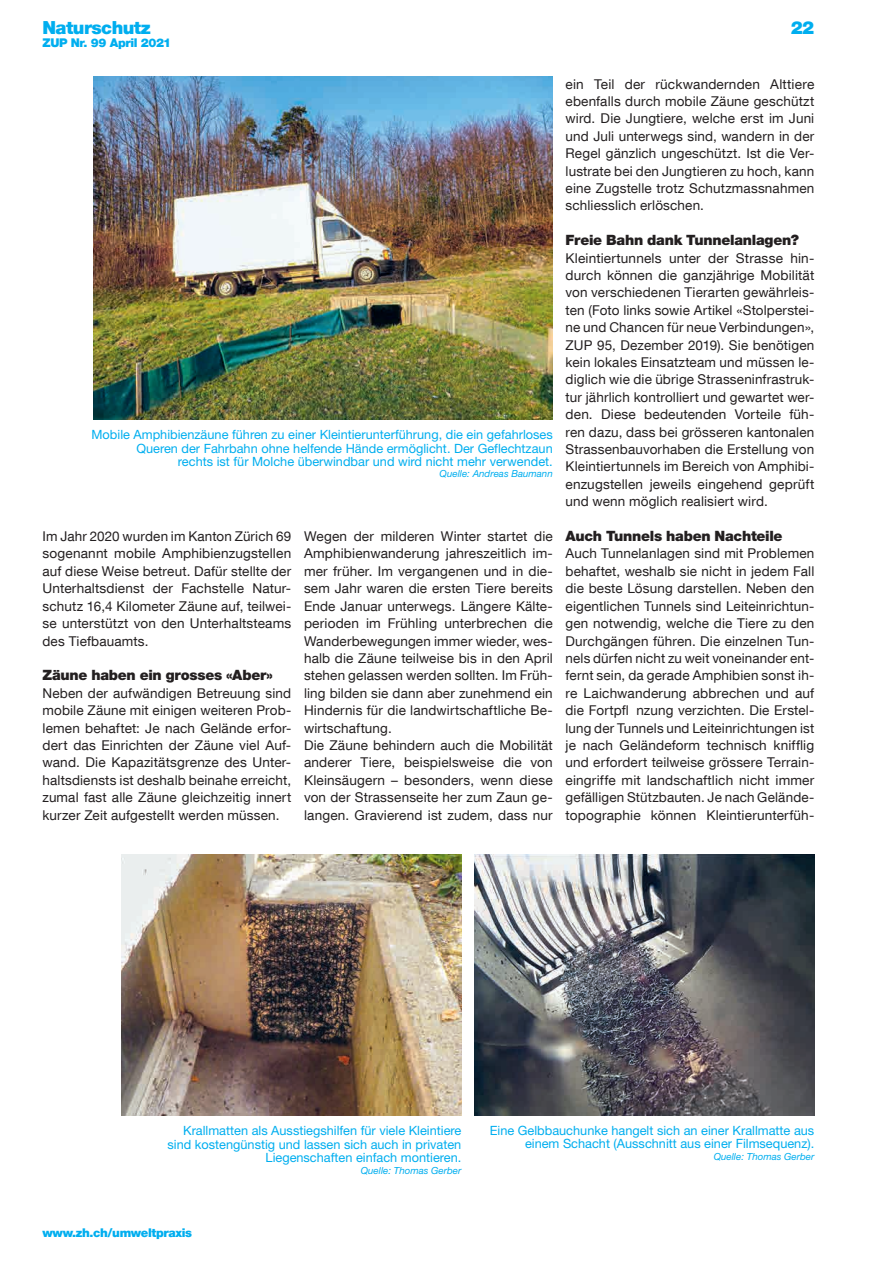
<style>
.page{position:relative;width:893px;height:1263px;background:#fff}
.page>*{position:absolute;margin:0;border:0;box-sizing:border-box;transform-origin:0 0}
.t1{font:900 18px "Helvetica Neue LT Com";letter-spacing:-.03em;color:#00aeef}
.t2{font:900 14.25px "Helvetica Neue LT Std";letter-spacing:-.02em;color:#231f20}
.t3{font:13.5px/17.4px "Helvetica Neue LT Com";letter-spacing:.01em;color:#231f20;text-align:justify}
.t4{font:12.75px/13.5px "Helvetica Neue LT Std";color:#00aeef;text-align:right}
.t5{font:900 12px "Helvetica Neue LT Com";letter-spacing:-.03em;color:#00aeef}
.t6{font:italic 9.75px "Helvetica Neue LT Std";color:#00aeef}
</style>
<div class="page">
<img style="left:94px;top:77px;width:459px;height:342px">
<img style="left:121px;top:854px;width:340px;height:261px">
<img style="left:474px;top:854px;width:340px;height:261px">
<h1 class="t1" style="left:43px;top:17px;width:110px">Naturschutz</h1>
<p class="t5" style="left:43px;top:35px;width:130px">ZUP Nr. 99 April 2021</p>
<p class="t4" style="left:92px;top:427px;width:463px">Mobile Amphibienzäune führen zu einer Kleintierunterführung, die ein gefahrloses<br>Queren der Fahrbahn ohne helfende Hände ermöglicht. Der Geflechtzaun<br>rechts ist für Molche überwindbar und wird nicht mehr verwendet.</p>
<p class="t6" style="left:440px;top:468px;width:115px">Quelle: Andreas Baumann</p>
<p class="t3" style="left:43px;top:527px;width:250px">Im Jahr 2020 wurden im Kanton Zürich 69 sogenannt mobile Amphibienzugstellen auf diese Weise betreut. Dafür stellte der Unterhaltsdienst der Fachstelle Natur&shy;schutz 16,4 Kilometer Zäune auf, teilwei&shy;se unterstützt von den Unterhaltsteams des Tiefbauamts.</p>
<h3 class="t2" style="left:43px;top:667px;width:232px">Zäune haben ein grosses «Aber»</h3>
<p class="t3" style="left:43px;top:684px;width:250px">Neben der aufwändigen Betreuung sind mobile Zäune mit einigen weiteren Prob&shy;lemen behaftet: Je nach Gelände erfor&shy;dert das Einrichten der Zäune viel Auf&shy;wand. Die Kapazitätsgrenze des Unter&shy;haltsdiensts ist deshalb beinahe erreicht, zumal fast alle Zäune gleichzeitig innert kurzer Zeit aufgestellt werden müssen.</p>
<p class="t3" style="left:304px;top:527px;width:250px;text-align:left">Wegen der milderen Winter startet die Amphibienwanderung jahreszeitlich im&shy;mer früher. Im vergangenen und in die&shy;sem Jahr waren die ersten Tiere bereits Ende Januar unterwegs. Längere Kälte&shy;perioden im Frühling unterbrechen die Wanderbewegungen immer wieder, wes&shy;halb die Zäune teilweise bis in den April stehen gelassen werden sollten. Im Früh&shy;ling bilden sie dann aber zunehmend ein Hindernis für die landwirtschaftliche Be&shy;wirtschaftung.<br>Die Zäune behindern auch die Mobilität anderer Tiere, beispielsweise die von Kleinsäugern – besonders, wenn diese von der Strassenseite her zum Zaun ge&shy;langen. Gravierend ist zudem, dass nur</p>
<p class="t1" style="left:791px;top:17px;width:25px">22</p>
<p class="t3" style="left:566px;top:75px;width:250px">ein Teil der rückwandernden Alttiere ebenfalls durch mobile Zäune geschützt wird. Die Jungtiere, welche erst im Juni und Juli unterwegs sind, wandern in der Regel gänzlich ungeschützt. Ist die Ver&shy;lustrate bei den Jungtieren zu hoch, kann eine Zugstelle trotz Schutzmassnahmen schliesslich erlöschen.</p>
<h3 class="t2" style="left:566px;top:232px;width:235px">Freie Bahn dank Tunnelanlagen?</h3>
<p class="t3" style="left:566px;top:249px;width:250px">Kleintiertunnels unter der Strasse hin&shy;durch können die ganzjährige Mobilität von verschiedenen Tierarten gewährleis&shy;ten (Foto links sowie Artikel «Stolperstei&shy;ne und Chancen für neue Verbindungen», ZUP 95, Dezember 2019). Sie benötigen kein lokales Einsatzteam und müssen le&shy;diglich wie die übrige Strasseninfrastruk&shy;tur jährlich kontrolliert und gewartet wer&shy;den. Diese bedeutenden Vorteile füh&shy;ren dazu, dass bei grösseren kantonalen Strassenbauvorhaben die Erstellung von Kleintiertunnels im Bereich von Amphibi&shy;enzugstellen jeweils eingehend geprüft und wenn möglich realisiert wird.</p>
<h3 class="t2" style="left:566px;top:527px;width:219px">Auch Tunnels haben Nachteile</h3>
<p class="t3" style="left:566px;top:545px;width:250px">Auch Tunnelanlagen sind mit Problemen behaftet, weshalb sie nicht in jedem Fall die beste Lösung darstellen. Neben den eigentlichen Tunnels sind Leiteinrichtun&shy;gen notwendig, welche die Tiere zu den Durchgängen führen. Die einzelnen Tun&shy;nels dürfen nicht zu weit voneinander ent&shy;fernt sein, da gerade Amphibien sonst ih&shy;re Laichwanderung abbrechen und auf die Fortpfl nzung verzichten. Die Erstel&shy;lung der Tunnels und Leiteinrichtungen ist je nach Geländeform technisch knifflig und erfordert teilweise grössere Terrain&shy;eingriffe mit landschaftlich nicht immer gefälligen Stützbauten. Je nach Gelände&shy;topographie können Kleintierunterfüh-</p>
<p class="t4" style="left:168px;top:1124px;width:295px">Krallmatten als Ausstiegshilfen für viele Kleintiere sind kostengünstig und lassen sich auch in privaten<br>Liegenschaften einfach montieren.</p>
<p class="t6" style="left:361px;top:1164px;width:102px">Quelle: Thomas Gerber</p>
<p class="t5" style="left:43px;top:1226px;width:151px">www.zh.ch/umweltpraxis</p>
<p class="t4" style="left:490px;top:1123px;width:326px">Eine Gelbbauchunke hangelt sich an einer Krallmatte aus einem Schacht (Ausschnitt aus einer Filmsequenz).</p>
<p class="t6" style="left:714px;top:1150px;width:102px">Quelle: Thomas Gerber</p>
</div>
